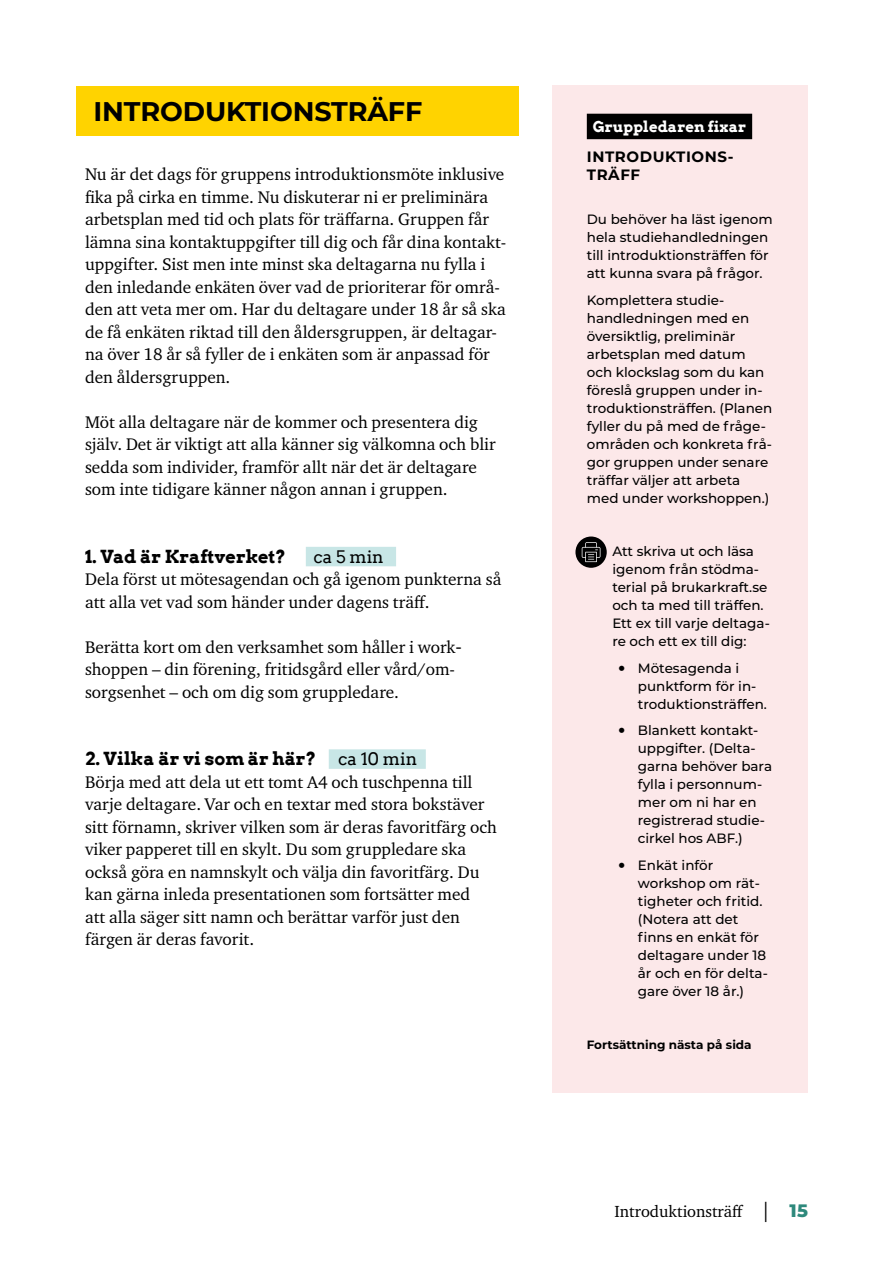
<style>
.page{position:relative;width:893px;height:1263px;background:#fff}
.page>*{position:absolute;margin:0;border:0;box-sizing:border-box;transform-origin:0 0}
.Träffar_rubrik_1{font:700 27px "Montserrat";letter-spacing:-.005em;color:#000}
.H3_Rubrik_Kraftverket{font:700 18px "Arvo";color:#000}
.P_Bröd_u_i_-_Kraftverket{font:17.25px/22.5px "Charter ITC Pro";color:#000}
.H3_Rubrik_Kraftverket-2{font:17.25px "Arvo";color:#000}
.träff_i_sidhuvud{font:16.5px "Charter ITC Pro";color:#000}
.H4_Rubrik_materiallista_-_Begripsam_-_i_{font:700 15px/18px "Montserrat";letter-spacing:.04em;color:#000}
.H4_Rubrik_materiallista_-_Begripsam_-_i_-2{font:700 15px "Arvo";color:#fff}
.Ledaren_fixar_brödtext{font:500 13.5px/18px "Montserrat";color:#000}
.P_Materiallista_-_Begripsam_-_ytterkante{font:500 13.5px/18px "Montserrat";color:#000}
.H4_Rubrik_materiallista_-_Begripsam_-_i_-3{font:700 12px "Montserrat";color:#000}
.s1{font-family:"Charter ITC Pro";font-weight:400;font-size:18px}
.s2{font-size:20.25px}
.s3{font-family:"Montserrat";font-weight:800;font-size:18px;color:#2e897c}
</style>
<div class="page">
<div style="left:77px;top:86px;width:442px;height:50px;background:#ffd300"></div>
<div style="left:306px;top:547px;width:90px;height:19px;background:#c8e6e6"></div>
<div style="left:329px;top:749px;width:97px;height:20px;background:#c8e6e6"></div>
<div style="left:553px;top:85px;width:255px;height:1008px;background:#fce8e9"></div>
<div style="left:587px;top:114px;width:165px;height:25px;background:#000"></div>
<svg style="left:575px;top:536px;width:32px;height:32px"></svg>
<svg style="left:582px;top:542px;width:19px;height:20px"></svg>
<p class="Träffar_rubrik_1" style="left:94px;top:92px;width:330px">INTRODUKTIONSTRÄFF</p>
<p class="P_Bröd_u_i_-_Kraftverket" style="left:85px;top:163px;width:423px">Nu är det dags för gruppens introduktionsmöte inklusive fika på cirka en timme. Nu diskuterar ni er preliminära arbetsplan med tid och plats för träffarna. Gruppen får lämna sina kontaktuppgifter till dig och får dina kontakt&shy;uppgifter. Sist men inte minst ska deltagarna nu fylla i den inledande enkäten över vad de prioriterar för områ&shy;den att veta mer om. Har du deltagare under 18 år så ska de få enkäten riktad till den åldersgruppen, är deltagar&shy;na över 18 år så fyller de i enkäten som är anpassad för den åldersgruppen.</p>
<p class="P_Bröd_u_i_-_Kraftverket" style="left:85px;top:410px;width:412px">Möt alla deltagare när de kommer och presentera dig själv. Det är viktigt att alla känner sig välkomna och blir sedda som individer, framför allt när det är deltagare som inte tidigare känner någon annan i gruppen.</p>
<h3 class="H3_Rubrik_Kraftverket" style="left:85px;top:545px;width:202px">1. Vad är Kraftverket?</h3>
<h3 class="H3_Rubrik_Kraftverket-2" style="left:313px;top:546px;width:72px">ca 5 min</h3>
<p class="P_Bröd_u_i_-_Kraftverket" style="left:85px;top:568px;width:418px">Dela först ut mötesagendan och gå igenom punkterna så att alla vet vad som händer under dagens träff.</p>
<p class="P_Bröd_u_i_-_Kraftverket" style="left:85px;top:635px;width:378px">Berätta kort om den verksamhet som håller i work&shy;shoppen – din förening, fritidsgård eller vård/om&shy;sorgsenhet – och om dig som gruppledare.</p>
<h3 class="H3_Rubrik_Kraftverket" style="left:85px;top:747px;width:233px">2. Vilka är vi som är här?</h3>
<h3 class="H3_Rubrik_Kraftverket-2" style="left:338px;top:748px;width:81px">ca 10 min</h3>
<p class="P_Bröd_u_i_-_Kraftverket" style="left:85px;top:770px;width:413px">Börja med att dela ut ett tomt A4 och tuschpenna till varje deltagare. Var och en textar med stora bokstäver sitt förnamn, skriver vilken som är deras favoritfärg och viker papperet till en skylt. Du som gruppledare ska också göra en namnskylt och välja din favoritfärg. Du kan gärna inleda presentationen som fortsätter med<br>att alla säger sitt namn och berättar varför just den färgen är deras favorit.</p>
<h4 class="H4_Rubrik_materiallista_-_Begripsam_-_i_-2" style="left:593px;top:118px;width:155px">Gruppledaren fixar</h4>
<h4 class="H4_Rubrik_materiallista_-_Begripsam_-_i_" style="left:587px;top:147px;width:148px">INTRODUKTIONS-<br>TRÄFF</h4>
<p class="Ledaren_fixar_brödtext" style="left:587px;top:210px;width:187px">Du behöver ha läst igenom hela studiehandledningen till introduktionsträffen för att kunna svara på frågor.</p>
<p class="Ledaren_fixar_brödtext" style="left:587px;top:291px;width:187px">Komplettera studie&shy;handledningen med en översiktlig, preliminär arbetsplan med datum och klockslag som du kan föreslå gruppen under in&shy;troduktionsträffen. (Planen fyller du på med de fråge&shy;områden och konkreta frå&shy;gor gruppen under senare träffar väljer att arbeta med under workshoppen.)</p>
<p class="P_Materiallista_-_Begripsam_-_ytterkante" style="left:612px;top:542px;width:159px">Att skriva ut och läsa igenom från stödma&shy;terial på brukarkraft.se och ta med till träffen.<br>Ett ex till varje deltaga&shy;re och ett ex till dig:</p>
<p class="Ledaren_fixar_brödtext" style="left:638px;top:658px;width:131px;text-indent:-21px"><span class="s1">•</span> Mötesagenda i punktform för in&shy;troduktionsträffen.</p>
<p class="Ledaren_fixar_brödtext" style="left:638px;top:721px;width:136px;text-indent:-21px"><span class="s1">•</span> Blankett kontakt&shy;uppgifter. (Delta&shy;garna behöver bara fylla i personnum&shy;mer om ni har en registrerad studie&shy;cirkel hos ABF.)</p>
<p class="Ledaren_fixar_brödtext" style="left:638px;top:855px;width:131px;text-indent:-21px"><span class="s1">•</span> Enkät inför workshop om rät&shy;tigheter och fritid. (Notera att det finns en enkät för deltagare under 18 år och en för delta&shy;gare över 18 år.)</p>
<h4 class="H4_Rubrik_materiallista_-_Begripsam_-_i_-3" style="left:587px;top:1036px;width:166px">Fortsättning nästa på sida</h4>
<p class="träff_i_sidhuvud" style="left:614px;top:1201px;width:195px">Introduktionsträff <span class="s2">|</span> <span class="s3">15</span></p>
</div>
